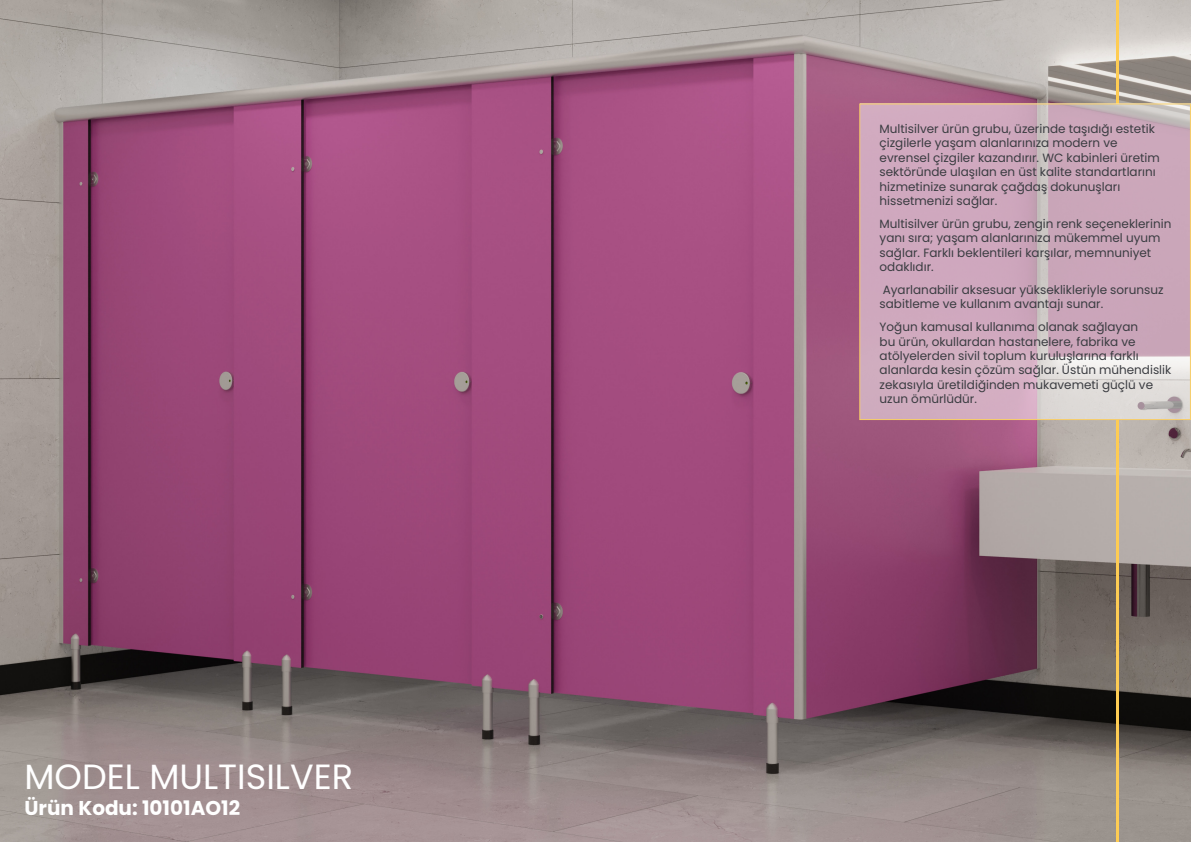
<style>
.page{position:relative;width:1191px;height:842px;background:#fff}
.page>*{position:absolute;margin:0;border:0;box-sizing:border-box;transform-origin:0 0}
.Paragraph_10pt{font:35px "Poppins";color:#fff}
.Paragraph_10pt-2{font:700 20px "Poppins";color:#fff}
.Paragraph_10pt-3{font:12px/14.4px "Poppins";color:#3a3c41}
</style>
<div class="page">
<img style="left:0;top:0;width:1191px;height:842px">
<hr style="left:1116px;top:420px;width:2px;height:422px;background:#fecc53">
<hr style="left:1116px;top:0;width:2px;height:103px;background:#fecc53">
<svg style="left:861px;top:105px;width:327px;height:313px;fill:#cfa8be"></svg>
<div style="left:859px;top:103px;width:331px;height:317px;border:1px solid #f7cd68"></div>
<p class="Paragraph_10pt" style="left:24px;top:757px;width:330px">MODEL MULTISILVER</p>
<p class="Paragraph_10pt-2" style="left:24px;top:796px;width:217px">Ürün Kodu: 10101AO12</p>
<p class="Paragraph_10pt-3" style="left:879px;top:122px;width:282px">Multisilver ürün grubu, üzerinde taşıdığı estetik çizgilerle yaşam alanlarınıza modern ve evrensel çizgiler kazandırır. WC kabinleri üretim sektöründe ulaşılan en üst kalite standartlarını hizmetinize sunarak çağdaş dokunuşları hissetmenizi sağlar.</p>
<p class="Paragraph_10pt-3" style="left:879px;top:216px;width:293px">Multisilver ürün grubu, zengin renk seçeneklerinin yanı sıra; yaşam alanlarınıza mükemmel uyum sağlar. Farklı beklentileri karşılar, memnuniyet odaklıdır.</p>
<p class="Paragraph_10pt-3" style="left:879px;top:283px;width:285px">Ayarlanabilir aksesuar yükseklikleriyle sorunsuz sabitleme ve kullanım avantajı sunar.</p>
<p class="Paragraph_10pt-3" style="left:879px;top:320px;width:293px">Yoğun kamusal kullanıma olanak sağlayan<br>bu ürün, okullardan hastanelere, fabrika ve atölyelerden sivil toplum kuruluşlarına farklı alanlarda kesin çözüm sağlar. Üstün mühendislik zekasıyla üretildiğinden mukavemeti güçlü ve uzun ömürlüdür.</p>
</div>
